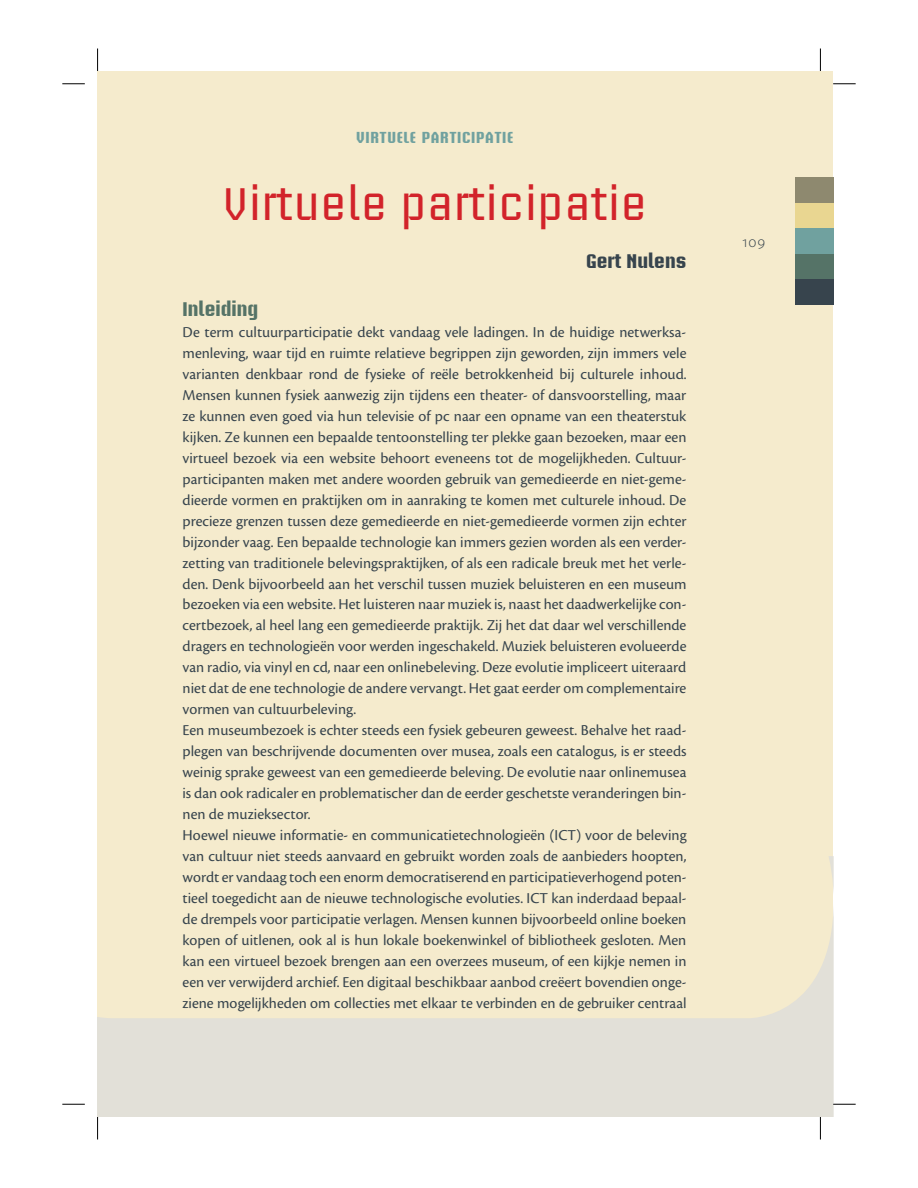
<style>
.page{position:relative;width:918px;height:1188px;background:#fff}
.page>*{position:absolute;margin:0;border:0;box-sizing:border-box;transform-origin:0 0}
.t1{font:45px "Briem Akademi Std";color:#d2232a}
.t2{font:700 19.5px "Briem Akademi Std";color:#37444d}
.t3{font:700 19.5px "Briem Akademi Std";color:#557367}
.t4{font:15.75px/21px "Cronos Pro";color:#37444d}
.t5{font:700 15.75px "Briem Akademi Std";letter-spacing:.05em;color:#70a19f}
.t6{font:300 15.75px "Myriad Pro";color:#37444d}
</style>
<div class="page">
<div style="left:98px;top:71px;width:735px;height:1046px;background:#f5ebcd"></div>
<div style="left:795px;top:177px;width:38px;height:26px;background:#8e896f"></div>
<div style="left:795px;top:203px;width:38px;height:25px;background:#e9d691"></div>
<div style="left:795px;top:228px;width:38px;height:26px;background:#70a19f"></div>
<div style="left:795px;top:254px;width:38px;height:25px;background:#557367"></div>
<div style="left:795px;top:279px;width:38px;height:26px;background:#37444d"></div>
<svg style="left:99px;top:856px;width:734px;height:261px"></svg>
<svg style="left:62px;top:84px;width:23px;height:1px"></svg>
<svg style="left:833px;top:84px;width:23px;height:1px"></svg>
<svg style="left:62px;top:1104px;width:23px;height:1px"></svg>
<svg style="left:833px;top:1104px;width:23px;height:1px"></svg>
<svg style="left:97px;top:49px;width:1px;height:22px"></svg>
<svg style="left:97px;top:856px;width:2px;height:283px"></svg>
<svg style="left:820px;top:49px;width:1px;height:22px"></svg>
<svg style="left:820px;top:1117px;width:1px;height:22px"></svg>
<p class="t5" style="left:356px;top:131px;width:158px">VIRTUELE PARTICIPATIE</p>
<h1 class="t1" style="left:222px;top:185px;width:426px">Virtuele participatie</h1>
<p class="t2" style="left:586px;top:252px;width:102px">Gert Nulens</p>
<p class="t3" style="left:183px;top:300px;width:77px">Inleiding</p>
<p class="t4" style="left:183px;top:322px;width:506px">De term cultuurparticipatie dekt vandaag vele ladingen. In de huidige netwerksa&shy;menleving, waar tijd en ruimte relatieve begrippen zijn geworden, zijn immers vele varianten denkbaar rond de fysieke of reële betrokkenheid bij culturele inhoud.<br>Mensen kunnen fysiek aanwezig zijn tijdens een theater- of dansvoorstelling, maar ze kunnen even goed via hun televisie of pc naar een opname van een theaterstuk kijken. Ze kunnen een bepaalde tentoonstelling ter plekke gaan bezoeken, maar een virtueel bezoek via een website behoort eveneens tot de mogelijkheden. Cultuur&shy;participanten maken met andere woorden gebruik van gemedieerde en niet-geme&shy;dieerde vormen en praktijken om in aanraking te komen met culturele inhoud. De precieze grenzen tussen deze gemedieerde en niet-gemedieerde vormen zijn echter bijzonder vaag. Een bepaalde technologie kan immers gezien worden als een verder&shy;zetting van traditionele belevingspraktijken, of als een radicale breuk met het verle&shy;den. Denk bijvoorbeeld aan het verschil tussen muziek beluisteren en een museum bezoeken via een website. Het luisteren naar muziek is, naast het daadwerkelijke con&shy;certbezoek, al heel lang een gemedieerde praktijk. Zij het dat daar wel verschillende dragers en technologieën voor werden ingeschakeld. Muziek beluisteren evolueerde van radio, via vinyl en cd, naar een onlinebeleving. Deze evolutie impliceert uiteraard niet dat de ene technologie de andere vervangt. Het gaat eerder om complementaire vormen van cultuurbeleving.<br>Een museumbezoek is echter steeds een fysiek gebeuren geweest. Behalve het raad&shy;plegen van beschrijvende documenten over musea, zoals een catalogus, is er steeds weinig sprake geweest van een gemedieerde beleving. De evolutie naar onlinemusea is dan ook radicaler en problematischer dan de eerder geschetste veranderingen bin&shy;nen de muzieksector.<br>Hoewel nieuwe informatie- en communicatietechnologieën (ICT) voor de beleving van cultuur niet steeds aanvaard en gebruikt worden zoals de aanbieders hoopten, wordt er vandaag toch een enorm democratiserend en participatieverhogend poten&shy;tieel toegedicht aan de nieuwe technologische evoluties. ICT kan inderdaad bepaal&shy;de drempels voor participatie verlagen. Mensen kunnen bijvoorbeeld online boeken kopen of uitlenen, ook al is hun lokale boekenwinkel of bibliotheek gesloten. Men kan een virtueel bezoek brengen aan een overzees museum, of een kijkje nemen in een ver verwijderd archief. Een digitaal beschikbaar aanbod creëert bovendien onge&shy;ziene mogelijkheden om collecties met elkaar te verbinden en de gebruiker centraal</p>
<p class="t6" style="left:743px;top:232px;width:24px">109</p>
</div>
